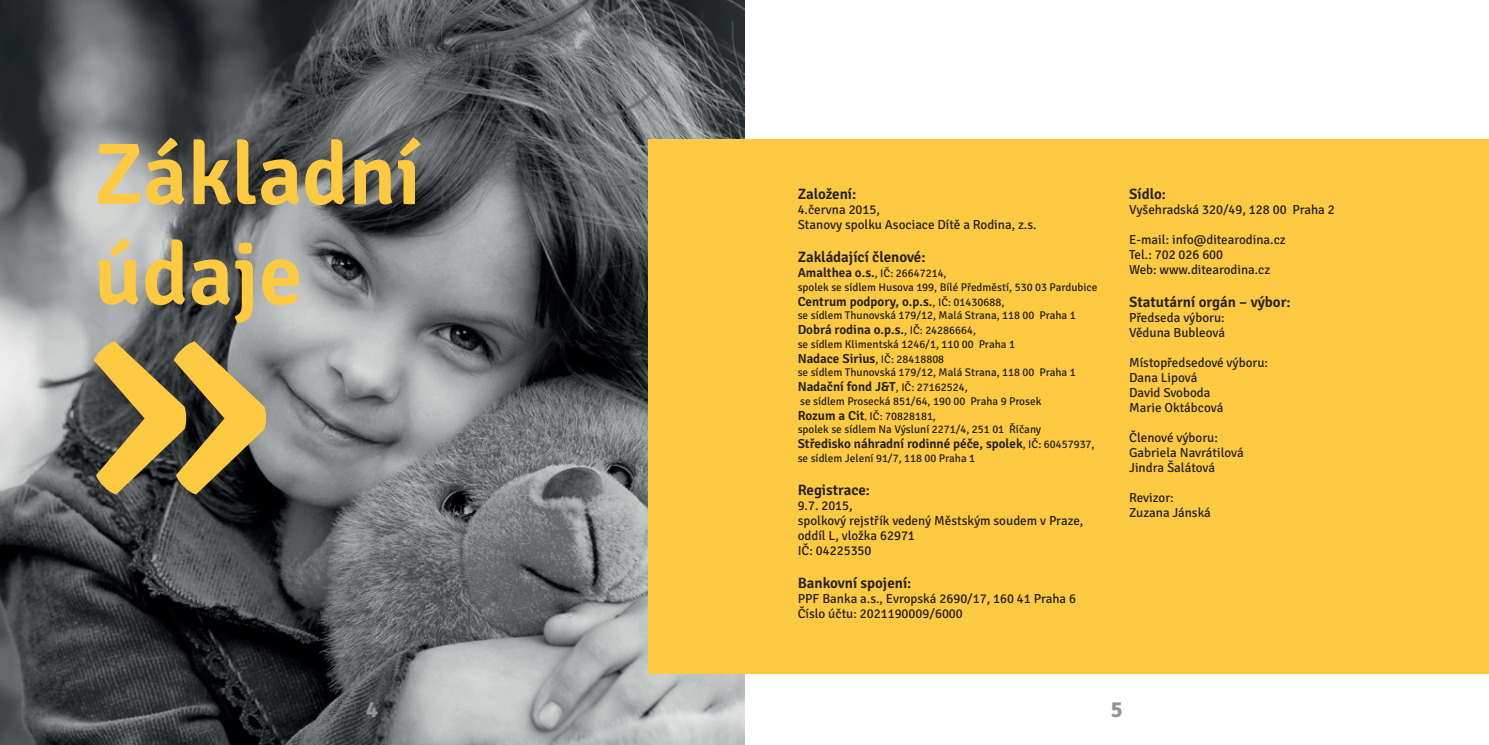
<style>
.page{position:relative;width:1489px;height:745px;background:#fff}
.page>*{position:absolute;margin:0;border:0;box-sizing:border-box;transform-origin:0 0}
.t1{font:600 87.5px/100px "Signika";color:#feca42}
.t2{font:700 22.5px "Signika";color:#939598}
.t3{font:600 15px "Signika";color:#231f20}
.t4{font:13.12px/15px "Signika";color:#231f20}
.t5{font:600 13.12px "Signika";color:#231f20}
.t6{font:11.25px/13.5px "Signika";color:#231f20}
.s1{font-weight:600;font-size:13.12px}
.s2{font-weight:400;font-size:11.25px}
.s3{font-family:"Minion Pro"}
</style>
<div class="page">
<img style="left:0;top:0;width:744px;height:744px">
<div style="left:648px;top:139px;width:840px;height:534px;background:#feca42"></div>
<svg style="left:94px;top:341px;width:173px;height:153px;background:#978143"></svg>
<h1 class="t1" style="left:94px;top:125px;width:328px">Základní údaje</h1>
<p class="t3" style="left:797px;top:185px;width:60px">Založení:</p>
<p class="t4" style="left:797px;top:202px;width:240px">4.června 2015,<br>Stanovy spolku Asociace Dítě a Rodina, z.s.</p>
<p class="t3" style="left:797px;top:248px;width:129px">Zakládající členové:</p>
<p class="t6" style="left:797px;top:266px;width:301px"><span class="s1">Amalthea o.s.</span>, IČ: 26647214,<br>spolek se sídlem Husova 199, Bílé Předměstí, 530 03 Pardubice</p>
<p class="t5" style="left:797px;top:293px;width:208px">Centrum podpory, o.p.s.<span class="s2">, IČ: 01430688,</span></p>
<p class="t6" style="left:797px;top:308px;width:279px">se sídlem Thunovská 179/12, Malá Strana, 118 00 Praha 1</p>
<p class="t5" style="left:797px;top:322px;width:180px">Dobrá rodina o.p.s.<span class="s2">, IČ: 24286664,</span></p>
<p class="t6" style="left:797px;top:337px;width:219px">se sídlem Klimentská 1246/1, 110 00 Praha 1</p>
<p class="t5" style="left:797px;top:350px;width:148px">Nadace Sirius<span class="s2">, IČ: 28418808</span></p>
<p class="t6" style="left:797px;top:365px;width:279px">se sídlem Thunovská 179/12, Malá Strana, 118 00 Praha 1</p>
<p class="t5" style="left:797px;top:379px;width:171px">Nadační fond J&amp;T<span class="s2">, IČ: 27162524,</span></p>
<p class="t6" style="left:797px;top:393px;width:245px;line-height:15px">se sídlem Prosecká 851/64, 190 00 Praha 9 Prosek<br><span class="s1">Rozum a Cit</span><span class="s3">,</span> IČ: 70828181,</p>
<p class="t6" style="left:797px;top:422px;width:245px">spolek se sídlem Na Výsluní 2271/4, 251 01 Říčany</p>
<p class="t5" style="left:797px;top:436px;width:298px">Středisko náhradní rodinné péče, spolek<span class="s2">, IČ: 60457937,</span></p>
<p class="t6" style="left:797px;top:451px;width:179px">se sídlem Jelení 91/7, 118 00 Praha 1</p>
<p class="t3" style="left:797px;top:480px;width:74px">Registrace:</p>
<p class="t4" style="left:797px;top:498px;width:287px">9.7. 2015,<br>spolkový rejstřík vedený Městským soudem v Praze, oddíl L, vložka 62971<br>IČ: 04225350</p>
<p class="t3" style="left:797px;top:573px;width:115px">Bankovní spojení:</p>
<p class="t4" style="left:797px;top:591px;width:280px">PPF Banka a.s., Evropská 2690/17, 160 41 Praha 6<br>Číslo účtu: 2021190009/6000</p>
<p class="t3" style="left:1129px;top:185px;width:38px">Sídlo:</p>
<p class="t4" style="left:1129px;top:202px;width:207px">Vyšehradská 320/49, 128 00 Praha 2</p>
<p class="t4" style="left:1129px;top:232px;width:158px">E-mail: info@ditearodina.cz<br>Tel.: 702 026 600<br>Web: www.ditearodina.cz</p>
<p class="t3" style="left:1129px;top:293px;width:163px">Statutární orgán – výbor:</p>
<p class="t4" style="left:1129px;top:310px;width:97px">Předseda výboru:<br>Věduna Bubleová</p>
<p class="t4" style="left:1129px;top:355px;width:140px">Místopředsedové výboru:<br>Dana Lipová<br>David Svoboda<br>Marie Oktábcová</p>
<p class="t4" style="left:1129px;top:430px;width:116px">Členové výboru:<br>Gabriela Navrátilová<br>Jindra Šalátová</p>
<p class="t4" style="left:1129px;top:490px;width:83px">Revizor:<br>Zuzana Jánská</p>
<h2 class="t2" style="left:366px;top:695px;width:13px">4</h2>
<h2 class="t2" style="left:1110px;top:695px;width:13px">5</h2>
</div>
